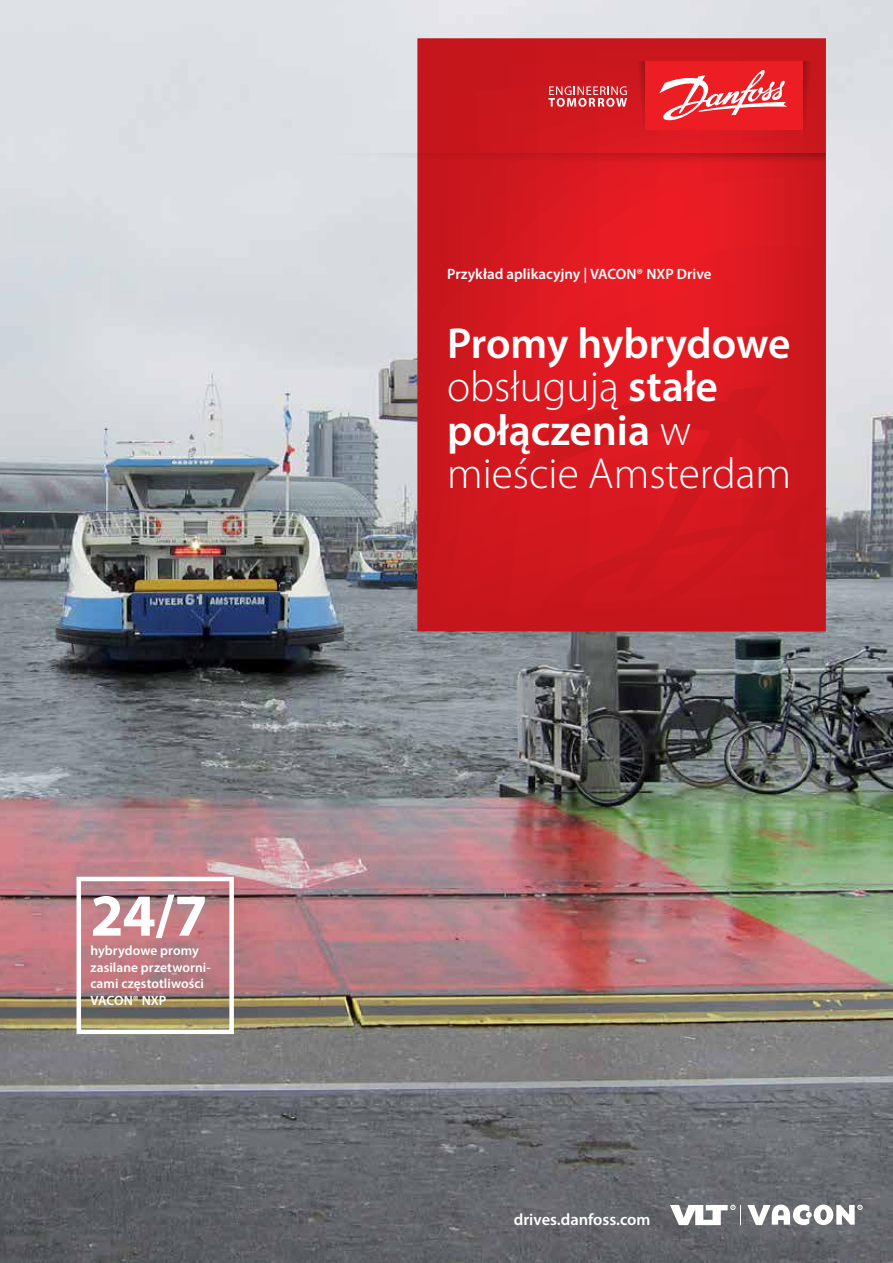
<style>
.page{position:relative;width:893px;height:1263px;background:#fff}
.page>*{position:absolute;margin:0;border:0;box-sizing:border-box;transform-origin:0 0}
.t1{font:700 60px "Myriad Pro";color:#fff}
.t2{font:600 43.5px/43.5px "Myriad Pro";color:#fff}
.t3{font:600 16.5px "Myriad Pro";color:#fff}
.t4{font:600 15px "Myriad Pro";color:#fff}
.t5{font:600 13.5px/16.5px "Myriad Pro";letter-spacing:.005em;color:#fff}
.s1{font-weight:300}
</style>
<div class="page">
<img style="left:0;top:0;width:893px;height:1263px">
<svg style="left:747px;top:1204px;width:115px;height:21px"></svg>
<svg style="left:670px;top:1205px;width:71px;height:20px"></svg>
<div style="left:77px;top:877px;width:157px;height:157px;border:4px solid #fff"></div>
<svg style="left:417px;top:38px;width:409px;height:593px;background:#d41920"></svg>
<svg style="left:518px;top:378px;width:308px;height:253px;background:#d0171e"></svg>
<svg style="left:803px;top:61px;width:13px;height:69px"></svg>
<svg style="left:329px;top:153px;width:497px;height:13px;background:#cd3a41"></svg>
<div style="left:645px;top:61px;width:158px;height:69px;background:#ed1d24"></div>
<svg style="left:548px;top:61px;width:97px;height:69px;background:#d12b31"></svg>
<svg style="left:659px;top:70px;width:128px;height:51px"></svg>
<h1 class="t1" style="left:90px;top:876px;width:119px">24/7</h1>
<p class="t5" style="left:90px;top:942px;width:122px">hybrydowe promy zasilane przetworni&shy;cami częstotliwości<br>VACON® NXP</p>
<p class="t4" style="left:447px;top:265px;width:266px">Przykład aplikacyjny | VACON® NXP Drive</p>
<h2 class="t2" style="left:447px;top:320px;width:346px">Promy hybrydowe <span class="s1">obsługują</span> stałe połączenia <span class="s1">w mieście Amsterdam</span></h2>
<p class="t3" style="left:514px;top:1209px;width:138px">drives.danfoss.com</p>
</div>
